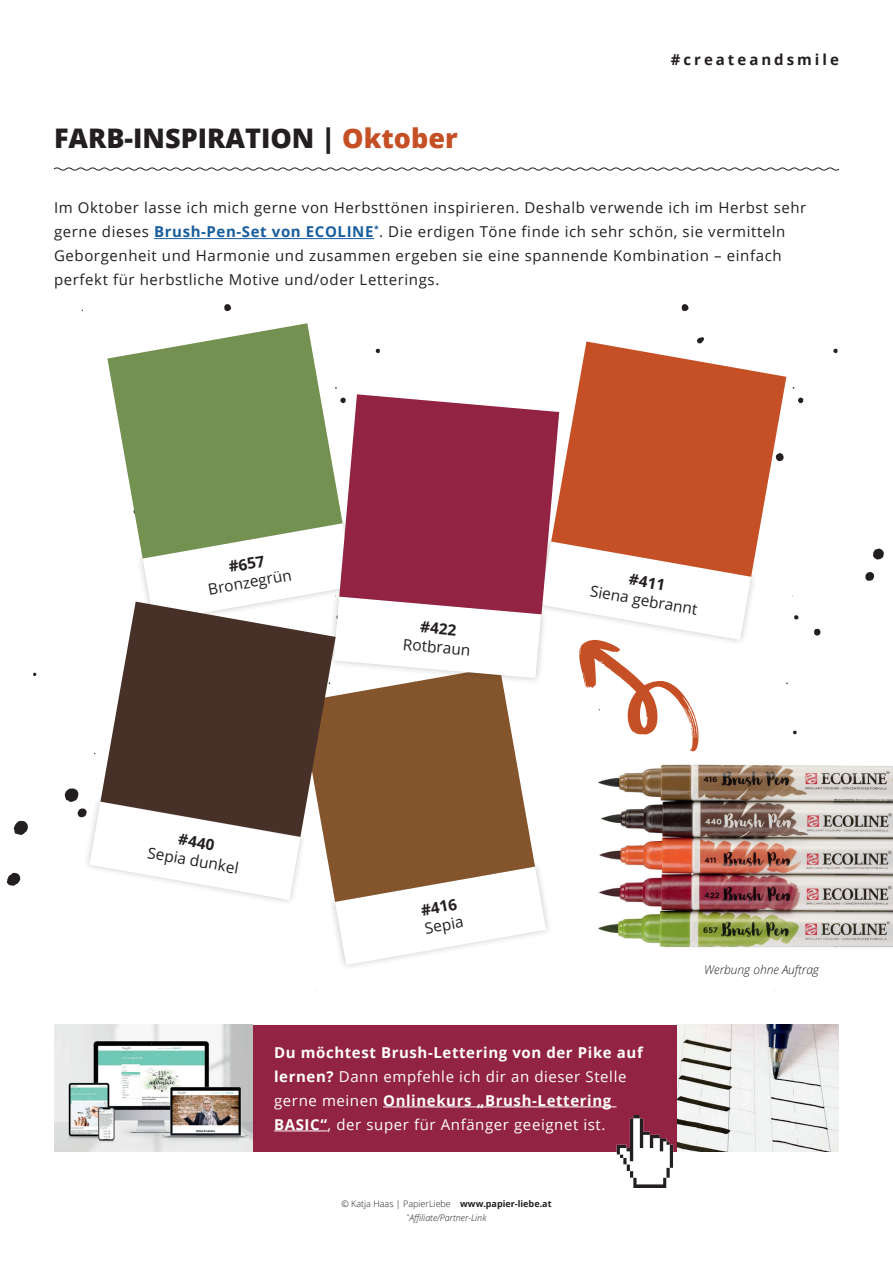
<style>
.page{position:relative;width:893px;height:1263px;background:#fff}
.page>*{position:absolute;margin:0;border:0;box-sizing:border-box;transform-origin:0 0}
.t1{font:800 27px "Open Sans";color:#231f20}
.t2{font:15.45px "Open Sans";color:#231f20}
.t3{font:700 15.45px "Open Sans";color:#231f20}
.t4{font:15px/24px "Open Sans";letter-spacing:.04em;color:#231f20}
.t5{font:700 15px/24px "Open Sans";letter-spacing:.04em;color:#fff}
.t6{font:700 15px "Open Sans";letter-spacing:.2em;color:#231f20}
.t7{font:italic 300 12px "Open Sans";color:#231f20}
.t8{font:300 9px/13.5px "Open Sans";color:#231f20;text-align:center}
.s1{color:#c65025}
.s2{font-weight:700;color:#175d9e}
.s3{font-weight:400}
.s4{font-weight:700}
.s5{font-style:italic}
</style>
<div class="page">
<img style="left:598px;top:764px;width:295px;height:184px">
<svg style="left:335px;top:867px;width:211px;height:98px"></svg>
<svg style="left:323px;top:751px;width:212px;height:151px;fill:#84552c"></svg>
<svg style="left:107px;top:323px;width:232px;height:235px;fill:#739151"></svg>
<svg style="left:559px;top:341px;width:227px;height:236px;fill:#c65025"></svg>
<svg style="left:339px;top:394px;width:220px;height:129px;background:#a1405b"></svg>
<svg style="left:89px;top:802px;width:211px;height:98px"></svg>
<svg style="left:100px;top:602px;width:236px;height:235px;fill:#473027"></svg>
<hr style="left:154px;top:238px;width:220px;height:1px;background:#175d9e">
<svg style="left:53px;top:167px;width:787px;height:4px"></svg>
<svg style="left:143px;top:523px;width:608px;height:228px"></svg>
<div style="left:253px;top:1025px;width:424px;height:126px;background:#932342"></div>
<hr style="left:383px;top:1106px;width:233px;height:1px;background:#fff">
<hr style="left:274px;top:1130px;width:54px;height:1px;background:#fff">
<img style="left:54px;top:1025px;width:199px;height:126px">
<img style="left:677px;top:1025px;width:162px;height:126px">
<img style="left:616px;top:1115px;width:57px;height:72px">
<h1 class="t1" style="left:54px;top:118px;width:405px">FARB-INSPIRATION | <span class="s1">Oktober</span></h1>
<p class="t6" style="left:671px;top:49px;width:170px">#createandsmile</p>
<p class="t4" style="left:54px;top:196px;width:754px">Im Oktober lasse ich mich gerne von Herbsttönen inspirieren. Deshalb verwende ich im Herbst sehr gerne dieses <span class="s2">Brush-Pen-Set von ECOLINE</span><sup>*</sup>. Die erdigen Töne finde ich sehr schön, sie vermitteln Geborgenheit und Harmonie und zusammen ergeben sie eine spannende Kombination – einfach perfekt für herbstliche Motive und/oder Letterings.</p>
<p class="t3" style="left:227px;top:556px;width:38px;rotate:-10deg">#657</p>
<p class="t2" style="left:206px;top:579px;width:86px;rotate:-10deg">Bronzegrün</p>
<p class="t3" style="left:631px;top:568px;width:38px;rotate:10deg">#411</p>
<p class="t2" style="left:592px;top:580px;width:110px;rotate:10deg">Siena gebrannt</p>
<p class="t3" style="left:421px;top:616px;width:38px;rotate:5deg">#422</p>
<p class="t2" style="left:404px;top:633px;width:69px;rotate:5deg">Rotbraun</p>
<p class="t3" style="left:180px;top:828px;width:38px;rotate:10deg">#440</p>
<p class="t2" style="left:150px;top:842px;width:94px;rotate:10deg">Sepia dunkel</p>
<p class="t3" style="left:419px;top:899px;width:38px;rotate:-10deg">#416</p>
<p class="t2" style="left:423px;top:918px;width:41px;rotate:-10deg">Sepia</p>
<p class="t5" style="left:274px;top:1040px;width:370px">Du möchtest Brush-Lettering von der Pike auf lernen? <span class="s3">Dann empfehle ich dir an dieser Stelle gerne meinen</span> Onlinekurs „Brush-Lettering BASIC“<span class="s3">, der super für Anfänger geeignet ist.</span></p>
<p class="t8" style="left:341px;top:1197px;width:212px">© Katja Haas | PapierLiebe <span class="s4">www.papier-liebe.at </span><sup>*</sup><span class="s5">Affiliate/Partner-Link</span></p>
<p class="t7" style="left:704px;top:961px;width:116px">Werbung ohne Auftrag</p>
</div>
